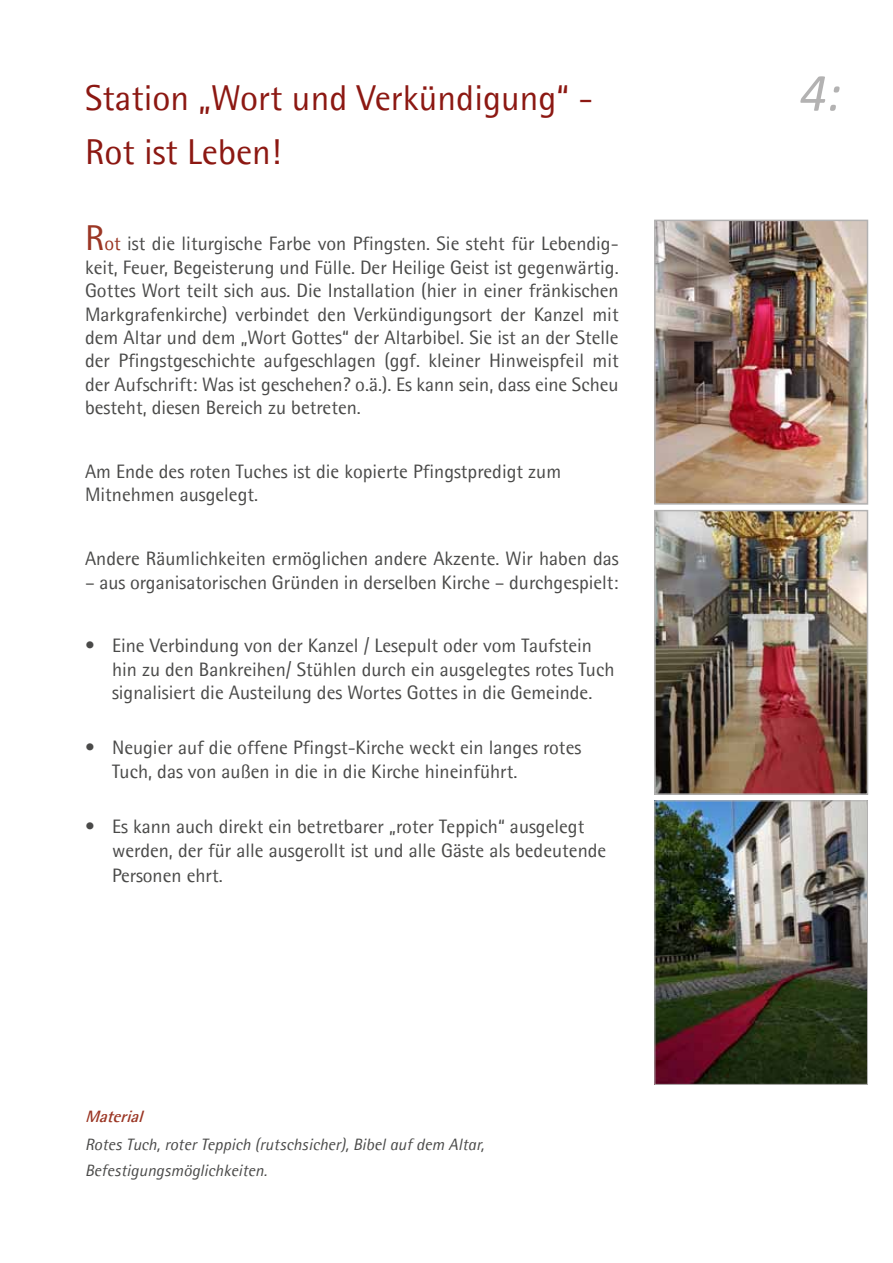
<style>
.page{position:relative;width:893px;height:1263px;background:#fff}
.page>*{position:absolute;margin:0;border:0;box-sizing:border-box;transform-origin:0 0}
.t1{font:italic 54px "Calibri";color:#b3b2b2}
.t2{font:36px "Agfa Rotis Semisans";color:#8c1812}
.t3{font:19.5px/23.4px "Agfa Rotis Semisans";color:#4a4a49}
.t4{font:italic 16.5px/25.2px "Agfa Rotis Semisans";color:#4a4a49}
.t5{font:italic 700 16.5px "Agfa Rotis Semisans";color:#9b3624}
.s1{font-size:36px;color:#9b3624}
.s2{color:#9b3624}
</style>
<div class="page">
<img style="left:657px;top:223px;width:208px;height:279px">
<div style="left:654px;top:220px;width:214px;height:285px;border:2px solid #b3b2b2"></div>
<img style="left:657px;top:513px;width:208px;height:279px">
<div style="left:654px;top:510px;width:214px;height:285px;border:2px solid #b3b2b2"></div>
<img style="left:656px;top:802px;width:210px;height:281px">
<div style="left:654px;top:800px;width:214px;height:285px;border:1px solid #b3b2b2"></div>
<h2 class="t2" style="left:85px;top:76px;width:510px">Station „Wort und Verkündigung“ -</h2>
<h1 class="t1" style="left:800px;top:59px;width:43px">4:</h1>
<h2 class="t2" style="left:85px;top:130px;width:197px">Rot ist Leben!</h2>
<p class="t3" style="left:85px;top:232px;width:535px;text-align:justify"><span class="s1">R</span><span class="s2">ot</span> ist die liturgische Farbe von Pfingsten. Sie steht für Lebendig&shy;keit, Feuer, Begeisterung und Fülle. Der Heilige Geist ist gegenwärtig.<br>Gottes Wort teilt sich aus. Die Installation (hier in einer fränkischen Markgrafenkirche) verbindet den Verkündigungsort der Kanzel mit dem Altar und dem „Wort Gottes“ der Altarbibel. Sie ist an der Stelle der Pfingstgeschichte aufgeschlagen (ggf. kleiner Hinweispfeil mit der Aufschrift: Was ist geschehen? o.ä.). Es kann sein, dass eine Scheu besteht, diesen Bereich zu betreten.</p>
<p class="t3" style="left:85px;top:459px;width:478px">Am Ende des roten Tuches ist die kopierte Pfingstpredigt zum<br>Mitnehmen ausgelegt.</p>
<p class="t3" style="left:85px;top:547px;width:535px">Andere Räumlichkeiten ermöglichen andere Akzente. Wir haben das</p>
<p class="t3" style="left:85px;top:570px;width:535px">– aus organisatorischen Gründen in derselben Kirche – durchgespielt:</p>
<p class="t3" style="left:112px;top:634px;width:504px;text-indent:-27px">• Eine Verbindung von der Kanzel / Lesepult oder vom Taufstein hin zu den Bankreihen/ Stühlen durch ein ausgelegtes rotes Tuch signalisiert die Austeilung des Wortes Gottes in die Gemeinde.</p>
<p class="t3" style="left:112px;top:736px;width:471px;text-indent:-27px">• Neugier auf die offene Pfingst-Kirche weckt ein langes rotes<br>Tuch, das von außen in die in die Kirche hineinführt.</p>
<p class="t3" style="left:112px;top:815px;width:496px;text-indent:-27px">• Es kann auch direkt ein betretbarer „roter Teppich“ ausgelegt werden, der für alle ausgerollt ist und alle Gäste als bedeutende</p>
<p class="t3" style="left:112px;top:863px;width:112px">Personen ehrt.</p>
<p class="t5" style="left:85px;top:1106px;width:65px">Material</p>
<p class="t4" style="left:85px;top:1132px;width:400px">Rotes Tuch, roter Teppich (rutschsicher), Bibel auf dem Altar,<br>Befestigungsmöglichkeiten.</p>
</div>
